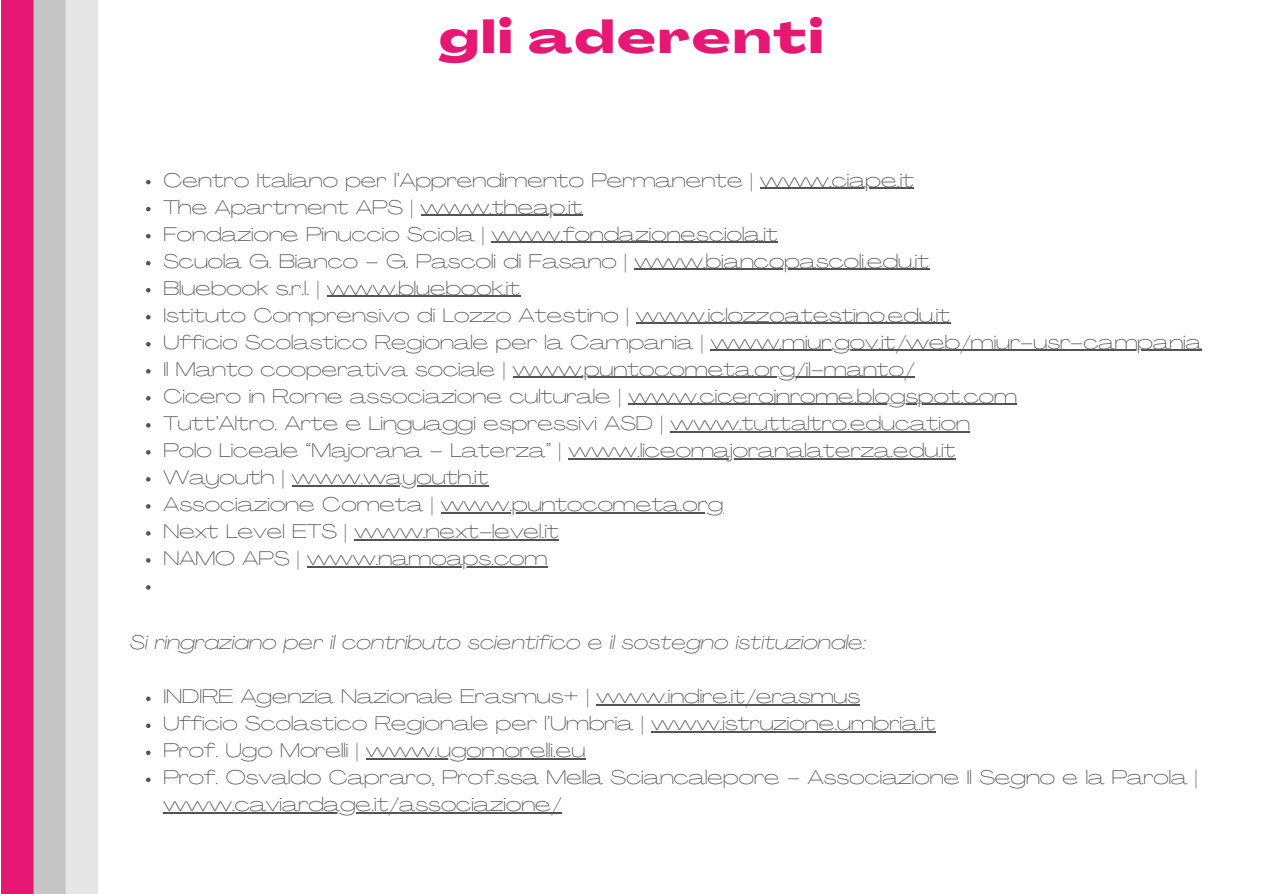
<style>
.page{position:relative;width:1263px;height:894px;background:#fff}
.page>*{position:absolute;margin:0;border:0;box-sizing:border-box;transform-origin:0 0}
.t1{font:800 45px "Agrandir Grand";letter-spacing:.055em;color:#e61873}
.t2{font:100 19.5px/27px "Agrandir Grand";color:#545454}
.t3{font:italic 100 19.5px "Agrandir Grand";color:#545454}
</style>
<div class="page">
<svg style="left:146px;top:180px;width:5px;height:4px"></svg>
<hr style="left:760px;top:188px;width:154px;height:1px;background:#545454">
<svg style="left:146px;top:207px;width:5px;height:4px"></svg>
<hr style="left:421px;top:215px;width:162px;height:1px;background:#545454">
<svg style="left:146px;top:234px;width:5px;height:4px"></svg>
<hr style="left:492px;top:242px;width:286px;height:1px;background:#545454">
<svg style="left:146px;top:261px;width:5px;height:4px"></svg>
<hr style="left:634px;top:269px;width:295px;height:1px;background:#545454">
<svg style="left:146px;top:288px;width:5px;height:4px"></svg>
<hr style="left:327px;top:296px;width:193px;height:1px;background:#545454">
<svg style="left:146px;top:315px;width:5px;height:4px"></svg>
<hr style="left:636px;top:323px;width:314px;height:1px;background:#545454">
<svg style="left:146px;top:342px;width:5px;height:4px"></svg>
<hr style="left:711px;top:350px;width:491px;height:1px;background:#545454">
<svg style="left:146px;top:369px;width:5px;height:4px"></svg>
<hr style="left:513px;top:377px;width:402px;height:1px;background:#545454">
<svg style="left:146px;top:396px;width:5px;height:4px"></svg>
<hr style="left:628px;top:404px;width:389px;height:1px;background:#545454">
<svg style="left:146px;top:423px;width:5px;height:4px"></svg>
<hr style="left:670px;top:431px;width:300px;height:1px;background:#545454">
<svg style="left:146px;top:450px;width:5px;height:4px"></svg>
<hr style="left:569px;top:458px;width:387px;height:1px;background:#545454">
<svg style="left:146px;top:477px;width:5px;height:4px"></svg>
<hr style="left:292px;top:485px;width:197px;height:1px;background:#545454">
<svg style="left:146px;top:504px;width:5px;height:4px"></svg>
<hr style="left:441px;top:512px;width:282px;height:1px;background:#545454">
<svg style="left:146px;top:531px;width:5px;height:4px"></svg>
<hr style="left:354px;top:539px;width:205px;height:1px;background:#545454">
<svg style="left:146px;top:558px;width:5px;height:4px"></svg>
<hr style="left:307px;top:566px;width:240px;height:1px;background:#545454">
<svg style="left:146px;top:585px;width:5px;height:4px"></svg>
<div style="left:1px;top:0;width:32px;height:893px;background:#e61873"></div>
<div style="left:33px;top:0;width:32px;height:893px;background:#c5c5c5"></div>
<div style="left:65px;top:0;width:33px;height:893px;background:#e6e6e6"></div>
<svg style="left:146px;top:696px;width:5px;height:4px"></svg>
<hr style="left:596px;top:704px;width:264px;height:1px;background:#545454">
<svg style="left:146px;top:723px;width:5px;height:4px"></svg>
<hr style="left:651px;top:731px;width:285px;height:1px;background:#545454">
<svg style="left:146px;top:750px;width:5px;height:4px"></svg>
<hr style="left:366px;top:758px;width:219px;height:1px;background:#545454">
<svg style="left:146px;top:777px;width:5px;height:4px"></svg>
<hr style="left:163px;top:812px;width:399px;height:1px;background:#545454">
<p class="t1" style="left:439px;top:19px;width:386px">gli aderenti</p>
<h1 class="t2" style="left:163px;top:168px;width:752px">Centro Italiano per l’Apprendimento Permanente | www.ciape.it</h1>
<p class="t2" style="left:163px;top:195px;width:421px">The Apartment APS | www.theap.it</p>
<p class="t2" style="left:163px;top:222px;width:616px">Fondazione Pinuccio Sciola | www.fondazionesciola.it</p>
<p class="t2" style="left:163px;top:249px;width:767px">Scuola G. Bianco - G. Pascoli di Fasano | www.biancopascoli.edu.it</p>
<p class="t2" style="left:163px;top:276px;width:358px">Bluebook s.r.l. | www.bluebook.it</p>
<p class="t2" style="left:163px;top:303px;width:788px">Istituto Comprensivo di Lozzo Atestino | www.iclozzoatestino.edu.it</p>
<p class="t2" style="left:163px;top:330px;width:1040px">Ufficio Scolastico Regionale per la Campania | www.miur.gov.it/web/miur-usr-campania</p>
<p class="t2" style="left:163px;top:357px;width:753px">Il Manto cooperativa sociale | www.puntocometa.org/il-manto/</p>
<p class="t2" style="left:163px;top:384px;width:855px">Cicero in Rome associazione culturale | www.ciceroinrome.blogspot.com</p>
<p class="t2" style="left:163px;top:411px;width:808px">Tutt’Altro. Arte e Linguaggi espressivi ASD | www.tuttaltro.education</p>
<p class="t2" style="left:163px;top:438px;width:794px">Polo Liceale “Majorana - Laterza” | www.liceomajoranalaterza.edu.it</p>
<p class="t2" style="left:163px;top:465px;width:327px">Wayouth | www.wayouth.it</p>
<p class="t2" style="left:163px;top:492px;width:561px">Associazione Cometa | www.puntocometa.org</p>
<p class="t2" style="left:163px;top:519px;width:397px">Next Level ETS | www.next-level.it</p>
<p class="t2" style="left:163px;top:546px;width:385px">NAMO APS | www.namoaps.com</p>
<p class="t3" style="left:130px;top:634px;width:737px">Si ringraziano per il contributo scientifico e il sostegno istituzionale:</p>
<p class="t2" style="left:163px;top:684px;width:698px">INDIRE Agenzia Nazionale Erasmus+ | www.indire.it/erasmus</p>
<p class="t2" style="left:163px;top:711px;width:774px">Ufficio Scolastico Regionale per l’Umbria | www.istruzione.umbria.it</p>
<p class="t2" style="left:163px;top:738px;width:423px">Prof. Ugo Moreli | www.ugomoreli.eu</p>
<p class="t2" style="left:163px;top:765px;width:1036px">Prof. Osvaldo Capraro, Prof.ssa Mela Sciancalepore - Associazione Il Segno e la Parola | www.caviardage.it/associazione/</p>
</div>
